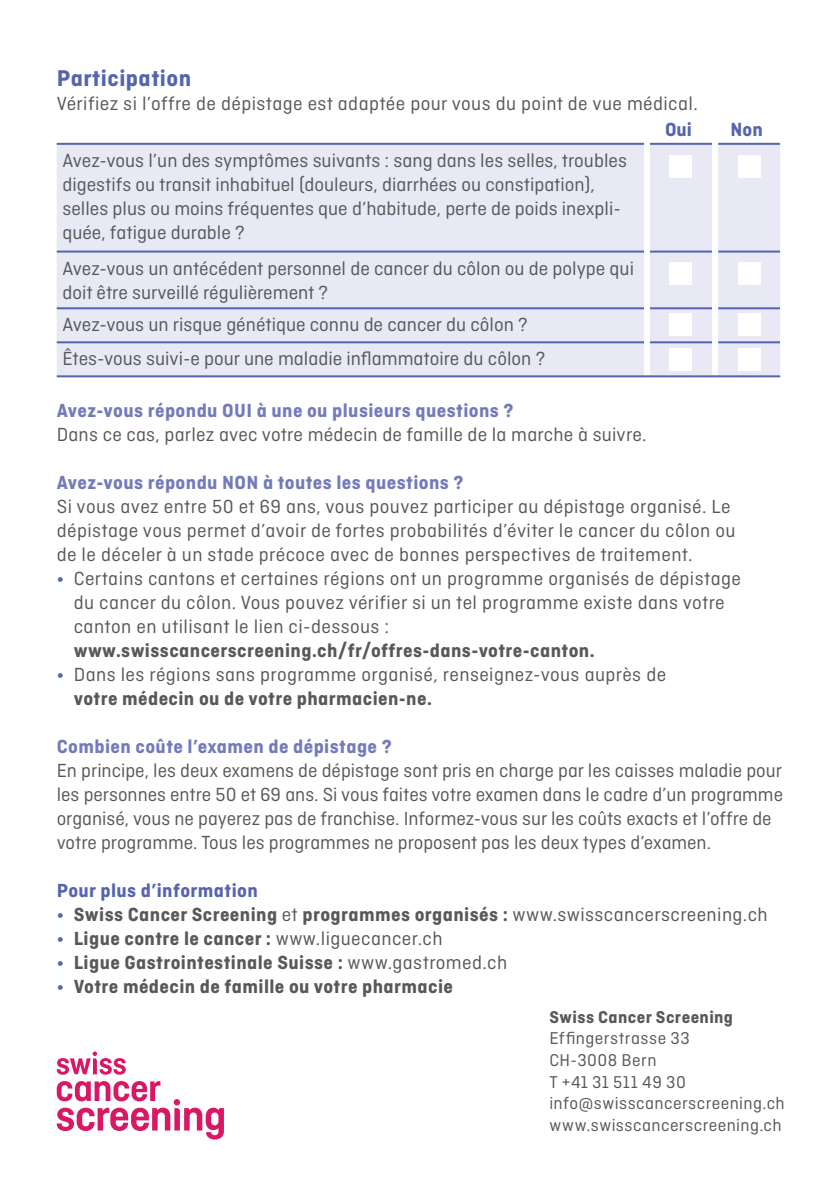
<style>
.page{position:relative;width:840px;height:1191px;background:#fff}
.page>*{position:absolute;margin:0;border:0;box-sizing:border-box;transform-origin:0 0}
.t1{font:700 24px "Ciutadella";letter-spacing:.02em;color:#5564ae}
.t2{font:20px/24px "Ciutadella";color:#57585a}
.t3{font:20px/24px "Ciutadella";letter-spacing:.02em;color:#57585a}
.t4{font:700 20px "Ciutadella";letter-spacing:.02em;color:#57585a}
.t5{font:700 20px "Ciutadella";letter-spacing:.02em;color:#727abb}
.t6{font:700 20px "Ciutadella";letter-spacing:.02em;color:#5564ae}
.t7{font:18px/21.6px "Ciutadella";letter-spacing:.025em;color:#57585a}
.t8{font:700 18px "Ciutadella";letter-spacing:.02em;color:#57585a}
.s1{font-weight:700;color:#5564ae}
.s2{font-weight:700}
.s3{color:#5564ae}
.s4{font-weight:400}
</style>
<div class="page">
<svg style="left:57px;top:1051px;width:69px;height:23px"></svg>
<svg style="left:57px;top:1081px;width:167px;height:58px"></svg>
<div style="left:57px;top:145px;width:722px;height:230px;background:#e8e9f4"></div>
<hr style="left:57px;top:143px;width:586px;height:2px;background:#5564ae">
<hr style="left:649px;top:143px;width:62px;height:2px;background:#5564ae">
<hr style="left:717px;top:143px;width:62px;height:2px;background:#5564ae">
<hr style="left:57px;top:250px;width:586px;height:2px;background:#5564ae">
<hr style="left:649px;top:250px;width:62px;height:2px;background:#5564ae">
<hr style="left:717px;top:250px;width:62px;height:2px;background:#5564ae">
<hr style="left:57px;top:307px;width:586px;height:2px;background:#5564ae">
<hr style="left:649px;top:307px;width:62px;height:2px;background:#5564ae">
<hr style="left:717px;top:307px;width:62px;height:2px;background:#5564ae">
<hr style="left:57px;top:341px;width:586px;height:2px;background:#5564ae">
<hr style="left:649px;top:341px;width:62px;height:2px;background:#5564ae">
<hr style="left:717px;top:341px;width:62px;height:2px;background:#5564ae">
<div style="left:643px;top:144px;width:6px;height:107px;background:#fff"></div>
<div style="left:711px;top:144px;width:6px;height:107px;background:#fff"></div>
<div style="left:643px;top:251px;width:6px;height:57px;background:#fff"></div>
<div style="left:711px;top:251px;width:6px;height:57px;background:#fff"></div>
<div style="left:643px;top:308px;width:6px;height:34px;background:#fff"></div>
<div style="left:711px;top:308px;width:6px;height:34px;background:#fff"></div>
<div style="left:643px;top:342px;width:6px;height:33px;background:#fff"></div>
<div style="left:711px;top:342px;width:6px;height:33px;background:#fff"></div>
<hr style="left:57px;top:375px;width:589px;height:2px;background:#5564ae">
<hr style="left:646px;top:375px;width:68px;height:2px;background:#5564ae">
<hr style="left:714px;top:375px;width:65px;height:2px;background:#5564ae">
<div style="left:669px;top:155px;width:22px;height:22px;background:#fff"></div>
<div style="left:669px;top:262px;width:22px;height:22px;background:#fff"></div>
<div style="left:669px;top:314px;width:22px;height:22px;background:#fff"></div>
<div style="left:669px;top:348px;width:22px;height:23px;background:#fff"></div>
<div style="left:738px;top:155px;width:22px;height:22px;background:#fff"></div>
<div style="left:738px;top:262px;width:22px;height:22px;background:#fff"></div>
<div style="left:738px;top:314px;width:22px;height:22px;background:#fff"></div>
<div style="left:738px;top:348px;width:22px;height:23px;background:#fff"></div>
<p class="t1" style="left:57px;top:65px;width:136px">Participation</p>
<p class="t3" style="left:57px;top:92px;width:642px">Vérifiez si l’offre de dépistage est adaptée pour vous du point de vue médical.</p>
<p class="t2" style="left:62px;top:148px;width:565px">Avez-vous l’un des symptômes suivants : sang dans les selles, troubles digestifs ou transit inhabituel (douleurs, diarrhées ou constipation), selles plus ou moins fréquentes que d’habitude, perte de poids inexpli&shy;quée, fatigue durable ?</p>
<p class="t2" style="left:62px;top:256px;width:572px">Avez-vous un antécédent personnel de cancer du côlon ou de polype qui doit être surveillé régulièrement ?</p>
<p class="t2" style="left:62px;top:308px;width:484px;line-height:34px">Avez-vous un risque génétique connu de cancer du côlon ?<br>Êtes-vous suivi-e pour une maladie inflammatoire du côlon ?</p>
<p class="t6" style="left:664px;top:118px;width:28px">Oui</p>
<p class="t6" style="left:730px;top:118px;width:34px">Non</p>
<p class="t5" style="left:57px;top:398px;width:458px">Avez-vous répondu OUI à une ou plusieurs questions ?</p>
<p class="t2" style="left:57px;top:422px;width:591px">Dans ce cas, parlez avec votre médecin de famille de la marche à suivre.</p>
<p class="t5" style="left:57px;top:470px;width:408px">Avez-vous répondu NON à toutes les questions ?</p>
<p class="t3" style="left:57px;top:494px;width:680px">Si vous avez entre 50 et 69 ans, vous pouvez participer au dépistage organisé. Le dépistage vous permet d’avoir de fortes probabilités d’éviter le cancer du côlon ou de le déceler à un stade précoce avec de bonnes perspectives de traitement.</p>
<p class="t3" style="left:74px;top:566px;width:668px;text-indent:-17px"><span class="s1">•</span> Certains cantons et certaines régions ont un programme organisés de dépistage du cancer du côlon. Vous pouvez vérifier si un tel programme existe dans votre canton en utilisant le lien ci-dessous :</p>
<p class="t4" style="left:74px;top:638px;width:522px">www.swisscancerscreening.ch/fr/offres-dans-votre-canton.</p>
<p class="t3" style="left:74px;top:662px;width:593px;text-indent:-17px"><span class="s1">•</span> Dans les régions sans programme organisé, renseignez-vous auprès de <span class="s2">votre médecin ou de votre pharmacien-ne.</span></p>
<p class="t5" style="left:57px;top:734px;width:336px">Combien coûte l’examen de dépistage ?</p>
<p class="t2" style="left:57px;top:758px;width:727px">En principe, les deux examens de dépistage sont pris en charge par les caisses maladie pour les personnes entre 50 et 69 ans. Si vous faites votre examen dans le cadre d’un programme organisé, vous ne payerez pas de franchise. Informez-vous sur les coûts exacts et l’offre de votre programme. Tous les programmes ne proposent pas les deux types d’examen.</p>
<p class="t6" style="left:57px;top:878px;width:202px">Pour plus d’information</p>
<p class="t4" style="left:57px;top:902px;width:712px"><span class="s3">•</span> Swiss Cancer Screening <span class="s4">et</span> programmes organisés : <span class="s4">www.swisscancerscreening.ch</span></p>
<p class="t4" style="left:57px;top:926px;width:387px"><span class="s3">•</span> Ligue contre le cancer : <span class="s4">www.liguecancer.ch</span></p>
<p class="t4" style="left:57px;top:950px;width:452px"><span class="s3">•</span> Ligue Gastrointestinale Suisse : <span class="s4">www.gastromed.ch</span></p>
<p class="t4" style="left:57px;top:974px;width:397px"><span class="s3">•</span> Votre médecin de famille ou votre pharmacie</p>
<p class="t8" style="left:549px;top:1006px;width:185px">Swiss Cancer Screening</p>
<p class="t7" style="left:549px;top:1027px;width:237px">Effingerstrasse 33<br>CH-3008 Bern<br>T +41 31 511 49 30 info@swisscancerscreening.ch www.swisscancerscreening.ch</p>
</div>
